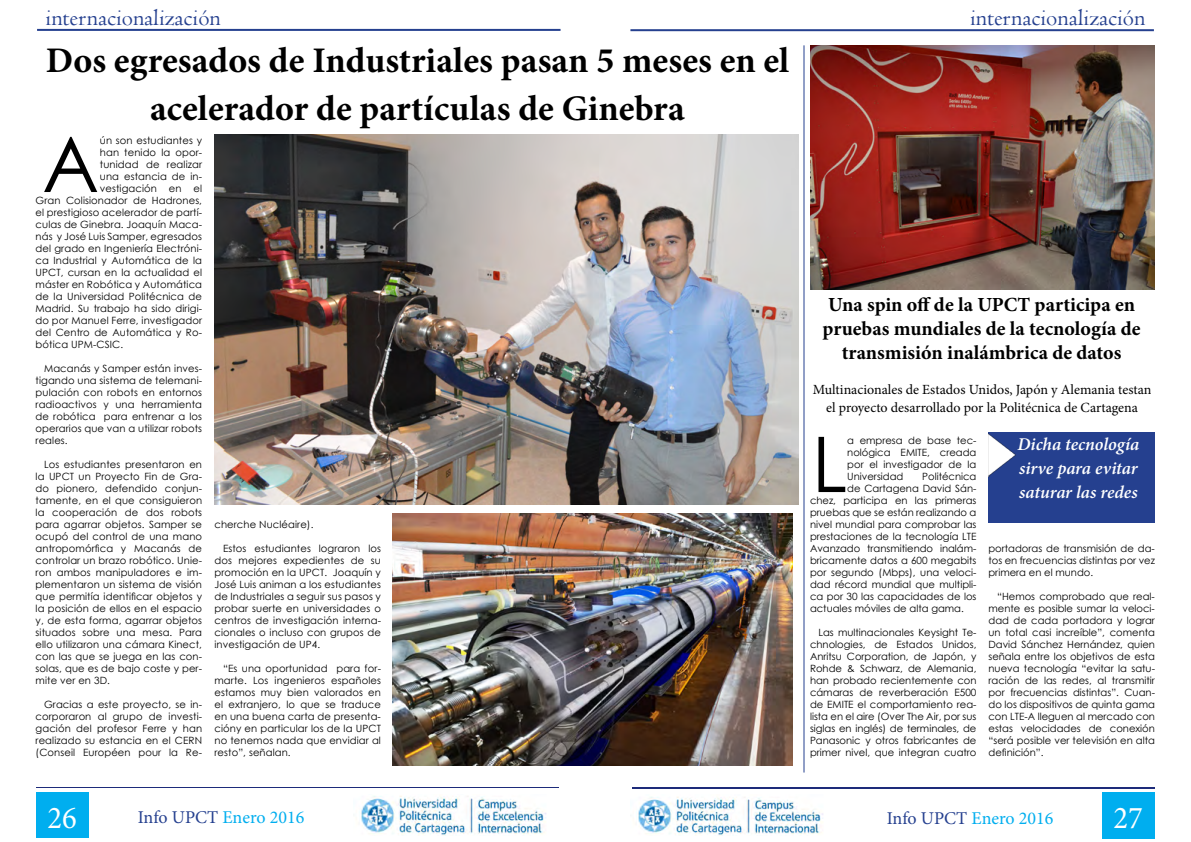
<style>
.page{position:relative;width:1191px;height:842px;background:#fff}
.page>*{position:absolute;margin:0;border:0;box-sizing:border-box;transform-origin:0 0}
.t1{font:76.8px "Century Gothic";color:#000}
.t2{font:700 36px/48.9px "Minion Pro";color:#000;text-align:center}
.t3{font:31.8px "Minion Pro";color:#fff;scale:.96 1}
.t4{font:24px "Centaur";color:#25408f}
.t5{font:700 20px/24px "Minion Pro";color:#000;text-align:center}
.t6{font:italic 600 18px/24px "Minion Pro";letter-spacing:-.005em;color:#fff;text-align:justify}
.t7{font:18px "Minion Pro";color:#00aeef}
.t8{font:14px/18px "Minion Pro";color:#000;text-align:center}
.t9{font:10px/12px "Century Gothic";letter-spacing:.01em;color:#000;text-align:justify}
.s1{color:#25408f}
</style>
<div class="page">
<div style="left:36px;top:792px;width:52px;height:45px;background:#00aeef"></div>
<hr style="left:37px;top:787px;width:522px;height:1px;background:#1d2b7a">
<hr style="left:632px;top:788px;width:523px;height:1px;background:#1d2b7a">
<img style="left:361px;top:796px;width:185px;height:39px">
<div style="left:1102px;top:793px;width:52px;height:46px;background:#00aeef"></div>
<img style="left:638px;top:797px;width:185px;height:39px">
<hr style="left:37px;top:29px;width:523px;height:2px;background:#25408f">
<hr style="left:630px;top:29px;width:523px;height:2px;background:#25408f">
<img style="left:214px;top:135px;width:584px;height:370px">
<img style="left:393px;top:513px;width:399px;height:252px">
<hr style="left:803px;top:45px;width:1px;height:727px;background:#25408f">
<img style="left:810px;top:45px;width:345px;height:244px">
<div style="left:988px;top:432px;width:167px;height:90px;background:#25408f"></div>
<img style="left:988px;top:433px;width:27px;height:44px">
<h3 class="t4" style="left:46px;top:3px;width:177px">internacionalización</h3>
<h3 class="t4" style="left:970px;top:3px;width:177px">internacionalización</h3>
<h2 class="t2" style="left:46px;top:35px;width:744px">Dos egresados de Industriales pasan 5 meses en el acelerador de partículas de Ginebra</h2>
<h1 class="t1" style="left:42px;top:111px;width:58px">A</h1>
<p class="t9" style="left:100px;top:134px;width:104px">ún son estudiantes y</p>
<p class="t9" style="left:100px;top:146px;width:104px">han tenido la opor-</p>
<p class="t9" style="left:100px;top:158px;width:104px">tunidad de realizar</p>
<p class="t9" style="left:100px;top:170px;width:104px">una estancia de in-</p>
<p class="t9" style="left:100px;top:182px;width:104px">vestigación en el</p>
<p class="t9" style="left:36px;top:194px;width:168px">Gran Colisionador de Hadrones,</p>
<p class="t9" style="left:36px;top:206px;width:168px">el prestigioso acelerador de partí-</p>
<p class="t9" style="left:36px;top:218px;width:168px">culas de Ginebra. Joaquín Maca-</p>
<p class="t9" style="left:36px;top:230px;width:168px">nás y José Luis Samper, egresados</p>
<p class="t9" style="left:36px;top:242px;width:168px">del grado en Ingeniería Electróni-</p>
<p class="t9" style="left:36px;top:254px;width:168px">ca Industrial y Automática de la</p>
<p class="t9" style="left:36px;top:266px;width:168px">UPCT, cursan en la actualidad el</p>
<p class="t9" style="left:36px;top:278px;width:168px">máster en Robótica y Automática</p>
<p class="t9" style="left:36px;top:290px;width:168px">de la Universidad Politécnica de</p>
<p class="t9" style="left:36px;top:302px;width:168px">Madrid. Su trabajo ha sido dirigi-</p>
<p class="t9" style="left:36px;top:314px;width:168px">do por Manuel Ferre, investigador</p>
<p class="t9" style="left:36px;top:326px;width:168px">del Centro de Automática y Ro-</p>
<p class="t9" style="left:36px;top:338px;width:89px">bótica UPM-CSIC.</p>
<p class="t9" style="left:36px;top:362px;width:168px;text-indent:9px">Macanás y Samper están inves&shy;tigando una sistema de telemani&shy;pulación con robots en entornos radioactivos y una herramienta de robótica para entrenar a los operarios que van a utilizar robots reales.</p>
<p class="t9" style="left:36px;top:458px;width:168px;text-indent:9px">Los estudiantes presentaron en la UPCT un Proyecto Fin de Gra&shy;do pionero, defendido conjun&shy;tamente, en el que consiguieron la cooperación de dos robots para agarrar objetos. Samper se ocupó del control de una mano antropomórfica y Macanás de controlar un brazo robótico. Unie&shy;ron ambos manipuladores e im&shy;plementaron un sistema de visión que permitía identificar objetos y la posición de ellos en el espacio y, de esta forma, agarrar objetos situados sobre una mesa. Para ello utilizaron una cámara Kinect, con las que se juega en las con&shy;solas, que es de bajo coste y per&shy;mite ver en 3D.</p>
<p class="t9" style="left:36px;top:698px;width:168px;text-indent:9px">Gracias a este proyecto, se in&shy;corporaron al grupo de investi&shy;gación del profesor Ferre y han realizado su estancia en el CERN (Conseil Européen pour la Re-</p>
<h3 class="t5" style="left:822px;top:292px;width:319px">Una spin off de la UPCT participa en pruebas mundiales de la tecnología de transmisión inalámbrica de datos</h3>
<h3 class="t8" style="left:812px;top:380px;width:340px">Multinacionales de Estados Unidos, Japón y Alemania testan el proyecto desarrollado por la Politécnica de Cartagena</h3>
<h3 class="t6" style="left:1017px;top:432px;width:123px">Dicha tecnología sirve para evitar saturar las redes</h3>
<h1 class="t1" style="left:811px;top:411px;width:37px">L</h1>
<p class="t9" style="left:847px;top:434px;width:131px">a empresa de base tec&shy;nológica EMITE, creada por el investigador de la Universidad</p>
<p class="t9" style="left:922px;top:470px;width:56px">Politécnica</p>
<p class="t9" style="left:847px;top:482px;width:131px">de Cartagena David Sán-</p>
<p class="t9" style="left:810px;top:494px;width:168px">chez, participa en las primeras</p>
<p class="t9" style="left:810px;top:506px;width:168px">pruebas que se están realizando a</p>
<p class="t9" style="left:810px;top:518px;width:168px">nivel mundial para comprobar las</p>
<p class="t9" style="left:810px;top:530px;width:168px">prestaciones de la tecnología LTE</p>
<p class="t9" style="left:810px;top:542px;width:168px">Avanzado transmitiendo inalám-</p>
<p class="t9" style="left:810px;top:554px;width:168px">bricamente datos a 600 megabits</p>
<p class="t9" style="left:810px;top:566px;width:168px">por segundo (Mbps), una veloci-</p>
<p class="t9" style="left:810px;top:578px;width:168px">dad récord mundial que multipli-</p>
<p class="t9" style="left:810px;top:590px;width:168px">ca por 30 las capacidades de los</p>
<p class="t9" style="left:810px;top:602px;width:155px">actuales móviles de alta gama.</p>
<p class="t9" style="left:810px;top:626px;width:168px;text-indent:8px">Las multinacionales Keysight Te&shy;chnologies, de Estados Unidos, Anritsu Corporation, de Japón, y Rohde &amp; Schwarz, de Alemania, han probado recientemente con cámaras de reverberación E500 de EMITE el comportamiento rea&shy;lista en el aire (Over The Air, por sus siglas en inglés) de terminales, de Panasonic y otros fabricantes de primer nivel, que integran cuatro</p>
<p class="t9" style="left:214px;top:518px;width:100px">cherche Nucléaire).</p>
<p class="t9" style="left:214px;top:542px;width:168px;text-indent:8px">Estos estudiantes lograron los dos mejores expedientes de su promoción en la UPCT. Joaquín y José Luis animan a los estudiantes de Industriales a seguir sus pasos y probar suerte en universidades o centros de investigación interna&shy;cionales o incluso con grupos de investigación de UP4.</p>
<p class="t9" style="left:214px;top:662px;width:168px;text-indent:8px">“Es una oportunidad para for&shy;marte. Los ingenieros españoles estamos muy bien valorados en el extranjero, lo que se traduce en una buena carta de presenta&shy;cióny en particular los de la UPCT no tenemos nada que envidiar al resto”, señalan.</p>
<p class="t9" style="left:988px;top:542px;width:168px">portadoras de transmisión de da&shy;tos en frecuencias distintas por vez primera en el mundo.</p>
<p class="t9" style="left:988px;top:590px;width:168px;text-indent:8px">“Hemos comprobado que real&shy;mente es posible sumar la veloci&shy;dad de cada portadora y lograr un total casi increíble”, comenta David Sánchez Hernández, quien señala entre los objetivos de esta nueva tecnología “evitar la satu&shy;ración de las redes, al transmitir por frecuencias distintas”. Cuan&shy;do los dispositivos de quinta gama con LTE-A lleguen al mercado con estas velocidades de conexión “será posible ver televisión en alta definición”.</p>
<h3 class="t3" style="left:48px;top:797px;width:32px">26</h3>
<h3 class="t3" style="left:1121px;top:797px;width:17px">3</h3>
<h3 class="t7" style="left:138px;top:805px;width:168px"><span class="s1">Info UPCT</span> Enero 2016</h3>
<h3 class="t7" style="left:886px;top:806px;width:168px"><span class="s1">Info UPCT</span> Enero 2016</h3>
<h3 class="t3" style="left:1113px;top:797px;width:32px">27</h3>
</div>
